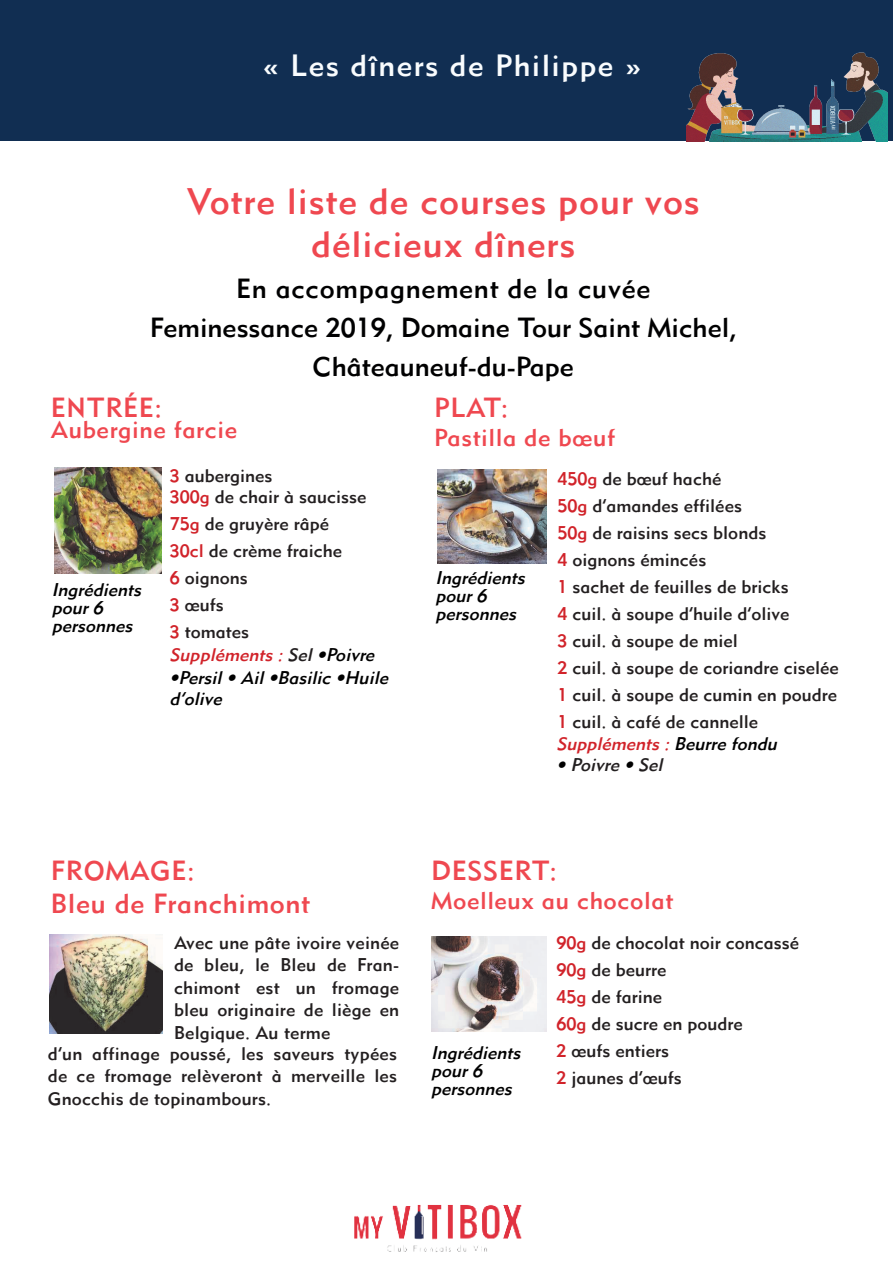
<style>
.page{position:relative;width:893px;height:1263px;background:#fff}
.page>*{position:absolute;margin:0;border:0;box-sizing:border-box;transform-origin:0 0}
.t1{font:36px/43.2px "Metro Medium LT Two";letter-spacing:.025em;color:#ef4850;text-align:center}
.t2{font:30px "Metro Medium LT Two";letter-spacing:.05em;color:#f9fcfe}
.t3{font:27px/39px "Metro Medium LT Two";color:#000001;text-align:center}
.t4{font:27px/32.4px "Metro Medium LT Two";letter-spacing:.025em;color:#ef4850}
.t5{font:24px "Metro Medium LT Two";letter-spacing:.025em;color:#ef4850}
.t6{font:18px/27px "Metro Medium LT Two";color:#231f20}
.t7{font:italic 18px/18px "Metro Medium LT Two";color:#000}
.t8{font:italic 18px "Metro Medium LT Two";color:#d1232a}
.t9{font:italic 18px "Metro Medium LT Two";color:#231f20}
.s1{color:#d1232a}
.s2{color:#231f20}
.s3{color:#000}
</style>
<div class="page">
<div style="left:0;top:0;width:893px;height:140px;background:#112e52"></div>
<img style="left:354px;top:1205px;width:168px;height:47px">
<img style="left:686px;top:52px;width:202px;height:89px">
<img style="left:54px;top:468px;width:107px;height:105px">
<img style="left:431px;top:936px;width:116px;height:95px">
<img style="left:50px;top:934px;width:113px;height:99px">
<img style="left:437px;top:470px;width:110px;height:93px">
<h2 class="t2" style="left:263px;top:47px;width:380px">« Les dîners de Philippe »</h2>
<h1 class="t1" style="left:187px;top:180px;width:515px">Votre liste de courses pour vos délicieux dîners</h1>
<h3 class="t3" style="left:150px;top:269px;width:588px">En accompagnement de la cuvée<br>Feminessance 2019, Domaine Tour Saint Michel,<br>Châteauneuf-du-Pape</h3>
<h3 class="t4" style="left:51px;top:391px;width:113px">ENTRÉE:</h3>
<h3 class="t5" style="left:51px;top:415px;width:188px">Aubergine farcie</h3>
<h3 class="t4" style="left:434px;top:391px;width:76px">PLAT:</h3>
<h3 class="t5" style="left:434px;top:423px;width:182px">Pastilla de bœuf</h3>
<p class="t6" style="left:558px;top:465px;width:283px"><span class="s1">450g</span> de bœuf haché<br><span class="s1">50g</span> d’amandes effilées<br><span class="s1">50g</span> de raisins secs blonds<br><span class="s1">4</span> oignons émincés<br><span class="s1">1</span> sachet de feuilles de bricks<br><span class="s1">4</span> cuil. à soupe d’huile d’olive<br><span class="s1">3</span> cuil. à soupe de miel<br><span class="s1">2</span> cuil. à soupe de coriandre ciselée<br><span class="s1">1</span> cuil. à soupe de cumin en poudre<br><span class="s1">1</span> cuil. à café de cannelle</p>
<p class="t6" style="left:170px;top:465px;width:198px;line-height:21px"><span class="s1">3</span> aubergines<br><span class="s1">300g</span> de chair à saucisse</p>
<p class="t6" style="left:170px;top:510px;width:174px"><span class="s1">75g</span> de gruyère râpé<br><span class="s1">30cl</span> de crème fraiche<br><span class="s1">6</span> oignons<br><span class="s1">3</span> œufs<br><span class="s1">3</span> tomates</p>
<p class="t7" style="left:435px;top:569px;width:95px">Ingrédients pour6 personnes</p>
<p class="t7" style="left:52px;top:581px;width:95px">Ingrédients pour6 personnes</p>
<p class="t8" style="left:170px;top:644px;width:211px">Suppléments:<span class="s2">Sel</span><span class="s3">•Poivre</span></p>
<p class="t7" style="left:170px;top:667px;width:224px;line-height:21px">•Persil• Ail•Basilic •Huile d’olive</p>
<p class="t8" style="left:556px;top:733px;width:227px">Suppléments:<span class="s3">Beurre fondu</span></p>
<p class="t9" style="left:556px;top:754px;width:112px"><span class="s3">•</span> Poivre <span class="s3">•</span> Sel</p>
<h3 class="t4" style="left:51px;top:854px;width:261px">FROMAGE:<br>Bleu de Franchimont</h3>
<p class="t6" style="left:174px;top:931px;width:227px;line-height:22.5px;text-align:justify">Avec une pâte ivoire veinée de bleu, le Bleu de Fran&shy;chimont est un fromage bleu originaire de liège en Belgique. Au terme</p>
<p class="t6" style="left:48px;top:1042px;width:351px;line-height:22.5px;text-align:justify">d’un affinage poussé, les saveurs typées de ce fromage relèveront à merveille les Gnocchis de topinambours.</p>
<h3 class="t4" style="left:431px;top:854px;width:127px">DESSERT:</h3>
<h3 class="t5" style="left:431px;top:886px;width:244px">Moelleux au chocolat</h3>
<p class="t6" style="left:556px;top:929px;width:244px"><span class="s1">90g</span> de chocolat noir concassé<br><span class="s1">90g</span> de beurre<br><span class="s1">45g</span> de farine<br><span class="s1">60g</span> de sucre en poudre<br><span class="s1">2</span> œufs entiers<br><span class="s1">2</span> jaunes d’œufs</p>
<p class="t7" style="left:431px;top:1044px;width:95px">Ingrédients pour6 personnes</p>
</div>
